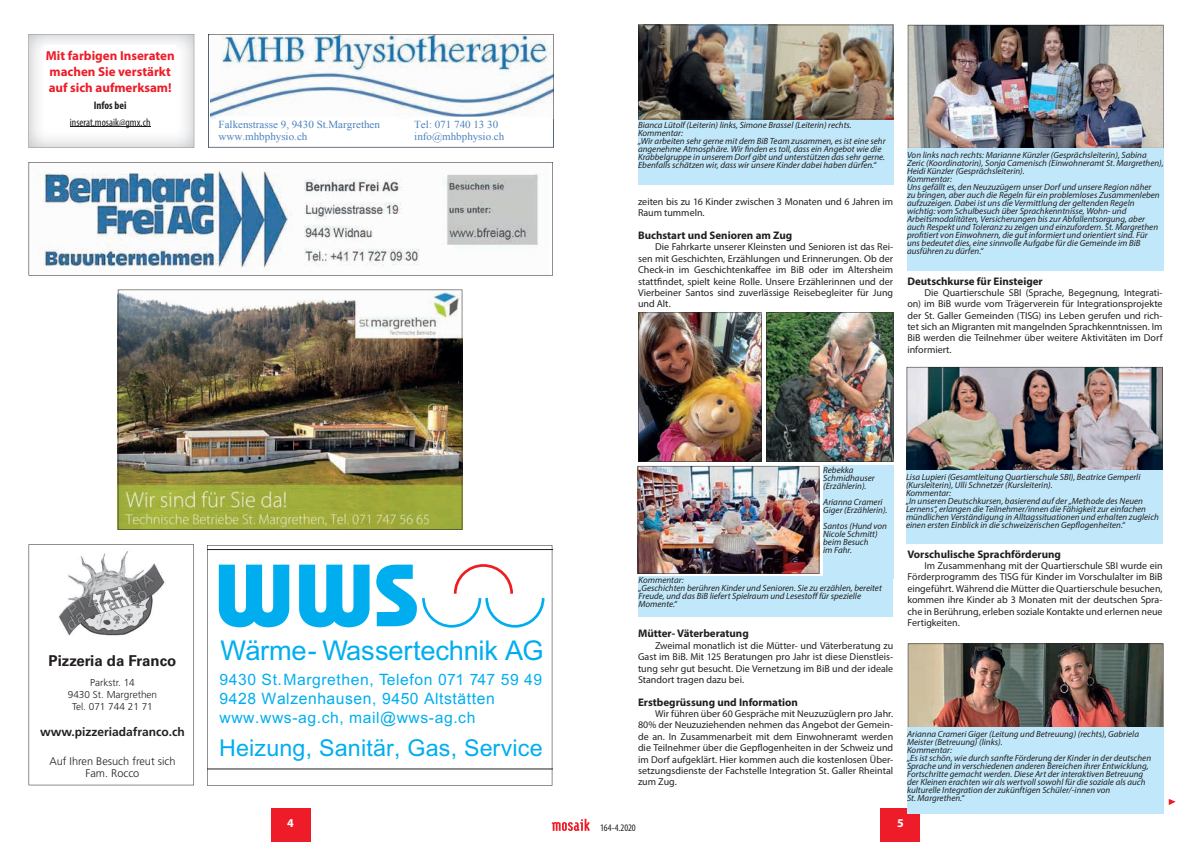
<style>
.page{position:relative;width:1191px;height:842px;background:#fff}
.page>*{position:absolute;margin:0;border:0;box-sizing:border-box;transform-origin:0 0}
.t1{font:27.2px "M Arial";letter-spacing:-.01em;color:#00aeef}
.t2{font:23.2px "M Arial";letter-spacing:.01em;color:#00aeef}
.t3{font:15.7px "M Arial";letter-spacing:.035em;color:#00aeef}
.t4{font:15.7px "Arial";letter-spacing:.035em;color:#00aeef}
.t5{font:700 15px "Univers LT Std";color:#231f20}
.t6{font:700 13px/16px "Myriad Pro";color:#ee1c28}
.t7{font:700 12px "Frutiger";color:#231f20}
.t8{font:700 12px "Myriad Pro";color:#fff}
.t9{font:700 11px "Myriad Pro";color:#231f20}
.t10{font:300 11px/12px "Frutiger";color:#231f20;text-align:center}
.t11{font:condensed 11px "Myriad Pro";color:#231f20}
.t12{font:700 condensed 11px "Myriad Pro";color:#231f20}
.t13{font:10.7px/12.3px "Times New Roman";color:#4c81bd}
.t14{font:10px/11.4px "Myriad Pro";color:#231f20;text-align:justify}
.t15{font:300 10px/12px "Frutiger";color:#231f20;text-align:center}
.t16{font:condensed 10px "Myriad Pro";letter-spacing:-.005em;color:#231f20}
.t17{font:italic 9px/8px "Myriad Pro";color:#231f20}
</style>
<div class="page">
<div style="left:880px;top:808px;width:40px;height:34px;background:#ee1c28"></div>
<div style="left:271px;top:808px;width:39px;height:34px;background:#ee1c28"></div>
<svg style="left:551px;top:819px;width:38px;height:12px"></svg>
<div style="left:638px;top:576px;width:255px;height:41px;background:#c1e8fa"></div>
<svg style="left:208px;top:34px;width:345px;height:113px"></svg>
<svg style="left:207px;top:545px;width:345px;height:241px"></svg>
<svg style="left:29px;top:544px;width:165px;height:241px"></svg>
<img style="left:118px;top:290px;width:344px;height:240px">
<svg style="left:29px;top:162px;width:524px;height:113px"></svg>
<img style="left:637px;top:312px;width:256px;height:262px">
<div style="left:638px;top:114px;width:255px;height:71px;background:#c1e8fa"></div>
<img style="left:638px;top:25px;width:255px;height:94px">
<div style="left:823px;top:466px;width:70px;height:113px;background:#c1e8fa"></div>
<img style="left:907px;top:25px;width:256px;height:123px">
<div style="left:907px;top:148px;width:256px;height:123px;background:#c1e8fa"></div>
<img style="left:906px;top:367px;width:256px;height:103px">
<div style="left:906px;top:470px;width:256px;height:74px;background:#c1e8fa"></div>
<img style="left:907px;top:643px;width:256px;height:85px">
<div style="left:907px;top:728px;width:256px;height:86px;background:#c1e8fa"></div>
<svg style="left:1168px;top:799px;width:7px;height:6px"></svg>
<img style="left:28px;top:34px;width:166px;height:114px">
<div style="left:45px;top:46px;width:131px;height:85px;background:#fff"></div>
<hr style="left:70px;top:126px;width:80px;height:1px;background:#231f20">
<h3 class="t6" style="left:46px;top:47px;width:130px">Mit farbigen Inseraten machen Sie verstärkt auf sich aufmerksam!</h3>
<p class="t12" style="left:94px;top:98px;width:34px">Infos bei</p>
<p class="t11" style="left:70px;top:115px;width:82px">inserat.mosaik@gmx.ch</p>
<p class="t13" style="left:218px;top:118px;width:163px">Falkenstrasse 9, 9430 St.Margrethen www.mhbphysio.ch</p>
<p class="t13" style="left:414px;top:118px;width:92px">Tel: 071 740 13 30 info@mhbphysio.ch</p>
<p class="t17" style="left:638px;top:121px;width:249px">Bianca Lütolf (Leiterin) links, Simone Brassel (Leiterin) rechts.<br>Kommentar:<br>„Wir arbeiten sehr gerne mit dem BiB Team zusammen, es ist eine sehr angenehme Atmosphäre. Wir finden es toll, dass ein Angebot wie die Krabbelgruppe in unserem Dorf gibt und unterstützen das sehr gerne.<br>Ebenfalls schätzen wir, dass wir unsere Kinder dabei haben dürfen.“</p>
<p class="t14" style="left:638px;top:196px;width:257px">zeiten bis zu 16 Kinder zwischen 3 Monaten und 6 Jahren im<br>Raum tummeln.</p>
<p class="t9" style="left:638px;top:228px;width:156px">Buchstart und Senioren am Zug</p>
<p class="t14" style="left:638px;top:241px;width:257px;text-indent:17px">Die Fahrkarte unserer Kleinsten und Senioren ist das Rei&shy;sen mit Geschichten, Erzählungen und Erinnerungen. Ob der Check-in im Geschichtenkaffee im BiB oder im Altersheim stattfindet, spielt keine Rolle. Unsere Erzählerinnen und der Vierbeiner Santos sind zuverlässige Reisebegleiter für Jung und Alt.</p>
<p class="t17" style="left:907px;top:151px;width:258px">Von links nach rechts: Marianne Künzler (Gesprächsleiterin), Sabina Zeric (Koordinatorin), Sonja Camenisch (Einwohneramt St. Margrethen), Heidi Künzler (Gesprächsleiterin).<br>Kommentar:<br>Uns gefällt es, den Neuzuzügern unser Dorf und unsere Region näher<br>zu bringen, aber auch die Regeln für ein problemloses Zusammenleben aufzuzeigen. Dabei ist uns die Vermittlung der geltenden Regeln wichtig: vom Schulbesuch über Sprachkenntnisse, Wohn- und Arbeitsmodalitäten, Versicherungen bis zur Abfallentsorgung, aber auch Respekt und Toleranz zu zeigen und einzufordern. St. Margrethen profitiert von Einwohnern, die gut informiert und orientiert sind. Für<br>uns bedeutet dies, eine sinnvolle Aufgabe für die Gemeinde im BiB ausführen zu dürfen.“</p>
<p class="t9" style="left:907px;top:274px;width:137px">Deutschkurse für Einsteiger</p>
<p class="t14" style="left:907px;top:287px;width:257px;text-indent:17px">Die Quartierschule SBI (Sprache, Begegnung, Integrati&shy;on) im BiB wurde vom Trägerverein für Integrationsprojekte der St. Galler Gemeinden (TISG) ins Leben gerufen und rich&shy;tet sich an Migranten mit mangelnden Sprachkenntnissen. Im BiB werden die Teilnehmer über weitere Aktivitäten im Dorf informiert.</p>
<h3 class="t5" style="left:49px;top:652px;width:129px">Pizzeria da Franco</h3>
<p class="t15" style="left:68px;top:677px;width:91px">Parkstr. 14<br>9430 St. Margrethen<br>Tel. 071 744 21 71</p>
<h3 class="t7" style="left:40px;top:725px;width:146px">www.pizzeriadafranco.ch</h3>
<p class="t10" style="left:49px;top:755px;width:128px">Auf Ihren Besuch freut sich<br>Fam. Rocco</p>
<h1 class="t1" style="left:220px;top:634px;width:325px">Wärme- Wassertechnik AG</h1>
<h3 class="t3" style="left:219px;top:671px;width:324px">9430 St.Margrethen, Telefon 071 747 59 49</h3>
<h3 class="t4" style="left:219px;top:688px;width:277px">9428 Walzenhausen, 9450 Altstätten</h3>
<h3 class="t3" style="left:219px;top:708px;width:257px">www.wws-ag.ch, mail@wws-ag.ch</h3>
<h2 class="t2" style="left:219px;top:734px;width:325px">Heizung, Sanitär, Gas, Service</h2>
<p class="t17" style="left:823px;top:465px;width:53px">Rebekka<br>Schmidhauser (Erzählerin).</p>
<p class="t17" style="left:823px;top:497px;width:66px">Arianna Crameri<br>Giger (Erzählerin).</p>
<p class="t17" style="left:823px;top:521px;width:65px">Santos (Hund von<br>Nicole Schmitt) beim Besuch<br>im Fahr.</p>
<p class="t17" style="left:638px;top:576px;width:245px">Kommentar:<br>„Geschichten berühren Kinder und Senioren. Sie zu erzählen, bereitet Freude, und das BiB liefert Spielraum und Lesestoff für spezielle Momente.“</p>
<p class="t9" style="left:638px;top:626px;width:112px">Mütter- Väterberatung</p>
<p class="t14" style="left:638px;top:639px;width:257px;text-indent:17px">Zweimal monatlich ist die Mütter- und Väterberatung zu Gast im BiB. Mit 125 Beratungen pro Jahr ist diese Dienstleis&shy;tung sehr gut besucht. Die Vernetzung im BiB und der ideale Standort tragen dazu bei.</p>
<p class="t9" style="left:638px;top:695px;width:161px">Erstbegrüssung und Information</p>
<p class="t14" style="left:638px;top:708px;width:257px;text-indent:17px">Wir führen über 60 Gespräche mit Neuzuzüglern pro Jahr.<br>80% der Neuzuziehenden nehmen das Angebot der Gemein&shy;de an. In Zusammenarbeit mit dem Einwohneramt werden die Teilnehmer über die Gepflogenheiten in der Schweiz und im Dorf aufgeklärt. Hier kommen auch die kostenlosen Über&shy;setzungsdienste der Fachstelle Integration St. Galler Rheintal zum Zug.</p>
<p class="t17" style="left:906px;top:473px;width:254px">Lisa Lupieri (Gesamtleitung Quartierschule SBI), Beatrice Gemperli (Kursleiterin), Ulli Schnetzer (Kursleiterin).<br>Kommentar:<br>„In unseren Deutschkursen, basierend auf der „Methode des Neuen Lernens“, erlangen die Teilnehmer/innen die Fähigkeit zur einfachen mündlichen Verständigung in Alltagssituationen und erhalten zugleich einen ersten Einblick in die schweizerischen Gepflogenheiten.“</p>
<p class="t9" style="left:907px;top:547px;width:155px">Vorschulische Sprachförderung</p>
<p class="t14" style="left:907px;top:560px;width:257px;text-indent:17px">Im Zusammenhang mit der Quartierschule SBI wurde ein Förderprogramm des TISG für Kinder im Vorschulalter im BiB eingeführt. Während die Mütter die Quartierschule besuchen, kommen ihre Kinder ab 3 Monaten mit der deutschen Spra&shy;che in Berührung, erleben soziale Kontakte und erlernen neue Fertigkeiten.</p>
<p class="t17" style="left:907px;top:730px;width:245px">Arianna Crameri Giger (Leitung und Betreuung) (rechts), Gabriela Meister (Betreuung) (links).<br>Kommentar:<br>„Es ist schön, wie durch sanfte Förderung der Kinder in der deutschen Sprache und in verschiedenen anderen Bereichen ihrer Entwicklung, Fortschritte gemacht werden. Diese Art der interaktiven Betreuung der Kleinen erachten wir als wertvoll sowohl für die soziale als auch kulturelle Integration der zukünftigen Schüler/-innen von<br>St. Margrethen.“</p>
<h3 class="t8" style="left:287px;top:816px;width:8px">4</h3>
<h3 class="t8" style="left:897px;top:816px;width:8px">5</h3>
<p class="t16" style="left:600px;top:821px;width:37px">164-4.2020</p>
</div>
